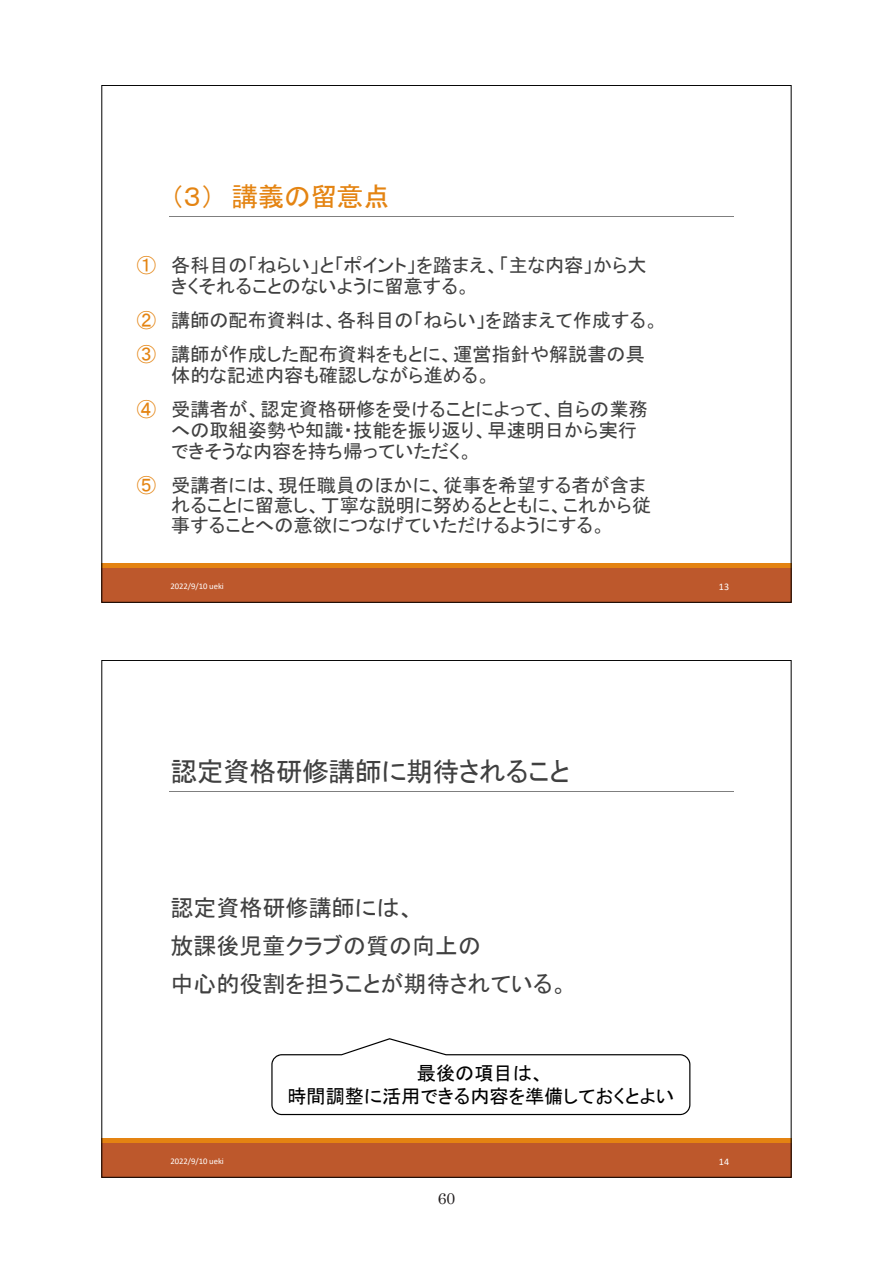
<style>
.page{position:relative;width:893px;height:1263px;background:#fff}
.page>*{position:absolute;margin:0;border:0;box-sizing:border-box;transform-origin:0 0}
.t1{font:26.85px "MS P Gothic";letter-spacing:-.015em;color:#404040}
.t2{font:26.85px "MS P Gothic";letter-spacing:-.02em;color:#e48412}
.t3{font:22.95px/38.2px "MS P Gothic";color:#404040}
.t4{font:19.2px/20.7px "MS P Gothic";color:#404040}
.t5{font:19.2px/23.1px "MS P Gothic";color:#000;text-align:center}
.t6{font:15.75px "Century";color:#231f20}
.t7{font:10.05px "Calibri";color:#fff}
.t8{font:8.55px "Calibri";color:#fff}
.s1{color:#e48412}
</style>
<div class="page">
<div style="left:101px;top:568px;width:691px;height:35px;background:#bd582c"></div>
<div style="left:101px;top:563px;width:691px;height:5px;background:#e48312"></div>
<hr style="left:169px;top:216px;width:564px;height:1px;background:#7f7f7f">
<div style="left:101px;top:1143px;width:691px;height:35px;background:#bd582c"></div>
<div style="left:101px;top:1138px;width:691px;height:5px;background:#e48312"></div>
<hr style="left:169px;top:791px;width:564px;height:1px;background:#7f7f7f">
<svg style="left:271px;top:1038px;width:419px;height:77px"></svg>
<h1 class="t2" style="left:170px;top:183px;width:221px">（３） 講義の留意点</h1>
<p class="t4" style="left:171px;top:255px;width:477px;text-indent:-35px"><span class="s1">①</span> 各科目の「ねらい」と「ポイント」を踏まえ、「主な内容」から大きくそれることのないように留意する。</p>
<p class="t4" style="left:137px;top:303px;width:524px;line-height:34.2px"><span class="s1">②</span> 講師の配布資料は、各科目の「ねらい」を踏まえて作成する。<br><span class="s1">③</span> 講師が作成した配布資料をもとに、運営指針や解説書の具</p>
<p class="t4" style="left:137px;top:358px;width:512px;line-height:34.2px;text-indent:35px">体的な記述内容も確認しながら進める。<br><span class="s1">④</span> 受講者が、認定資格研修を受けることによって、自らの業務</p>
<p class="t4" style="left:171px;top:420px;width:467px">への取組姿勢や知識・技能を振り返り、早速明日から実行できそうな内容を持ち帰っていただく。</p>
<p class="t4" style="left:171px;top:475px;width:481px;line-height:20px;text-indent:-35px"><span class="s1">⑤</span> 受講者には、現任職員のほかに、従事を希望する者が含まれることに留意し、丁寧な説明に努めるとともに、これから従事することへの意欲につなげていただけるようにする。</p>
<p class="t8" style="left:170px;top:581px;width:55px">2022/9/10 ueki</p>
<p class="t7" style="left:719px;top:579px;width:12px">13</p>
<h1 class="t1" style="left:170px;top:758px;width:401px">認定資格研修講師に期待されること</h1>
<p class="t3" style="left:171px;top:888px;width:399px">認定資格研修講師には、<br>放課後児童クラブの質の向上の<br>中心的役割を担うことが期待されている。</p>
<p class="t8" style="left:170px;top:1155px;width:55px">2022/9/10 ueki</p>
<p class="t5" style="left:287px;top:1061px;width:388px">最後の項目は、<br>時間調整に活用できる内容を準備しておくとよい</p>
<p class="t6" style="left:438px;top:1185px;width:19px">60</p>
<p class="t7" style="left:719px;top:1154px;width:12px">14</p>
</div>
